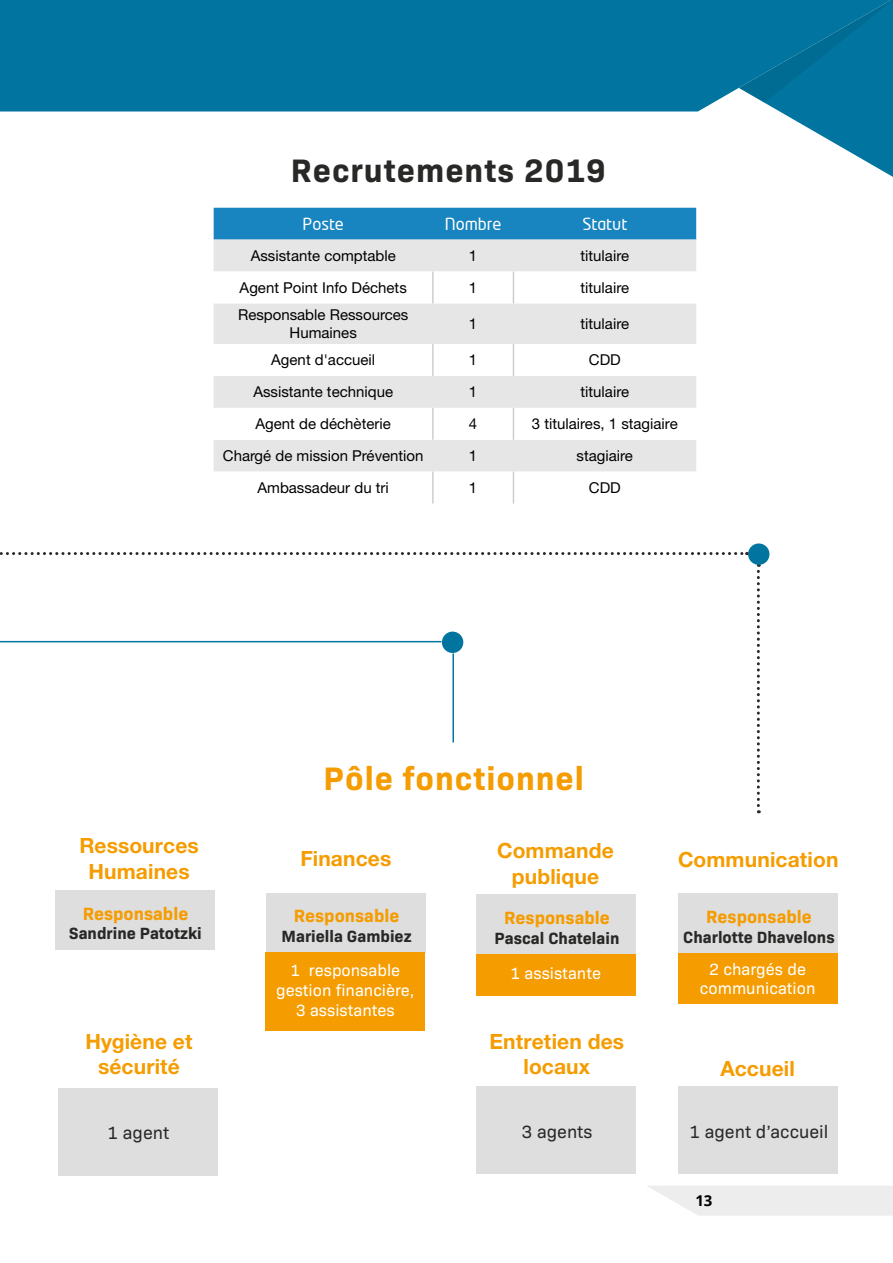
<style>
.page{position:relative;width:893px;height:1263px;background:#fff}
.page>*{position:absolute;margin:0;border:0;box-sizing:border-box;transform-origin:0 0}
.t1{font:700 33px "Bio Sans";letter-spacing:.03em;color:#282827}
.t2{font:700 33px "Bio Sans";letter-spacing:.03em;color:#f59c00}
.t3{font:700 21px/25.2px "Helvetica Neue LT Std";letter-spacing:.005em;color:#f59c00;text-align:center}
.t4{font:700 18px "Bio Sans";color:#f59c00}
.t5{font:18px "Bio Sans";color:#282827}
.t6{font:16.5px/19.8px "Bio Sans";color:#fff;text-align:center}
.t7{font:700 16.5px "Bio Sans";color:#282827}
.t8{font:16.5px "Neo Tech";color:#fff}
.t9{font:15px/18px "Helvetica Neue LT Std";color:#000;text-align:center}
.t10{font:700 15px "Open Sans";color:#000}
</style>
<div class="page">
<div style="left:0;top:0;width:739px;height:111px;background:#01759f"></div>
<svg style="left:739px;top:0;width:154px;height:177px"></svg>
<svg style="left:648px;top:1186px;width:245px;height:29px;background:#eee"></svg>
<svg style="left:757px;top:565px;width:3px;height:248px"></svg>
<svg style="left:0;top:552px;width:748px;height:3px"></svg>
<div style="left:748px;top:543px;width:21px;height:22px;background:#01759f;border-radius:50%"></div>
<hr style="left:452px;top:653px;width:2px;height:89px;background:#01759f">
<hr style="left:0;top:641px;width:441px;height:1px;background:#01759f">
<div style="left:442px;top:632px;width:21px;height:21px;background:#01759f;border-radius:50%"></div>
<div style="left:55px;top:890px;width:160px;height:60px;background:#dedede"></div>
<div style="left:678px;top:893px;width:160px;height:60px;background:#dedede"></div>
<div style="left:678px;top:953px;width:160px;height:51px;background:#f59c00"></div>
<div style="left:266px;top:893px;width:160px;height:59px;background:#dedede"></div>
<div style="left:266px;top:953px;width:159px;height:78px;background:#f59c00"></div>
<div style="left:476px;top:894px;width:160px;height:60px;background:#dedede"></div>
<div style="left:476px;top:954px;width:160px;height:41px;background:#f59c00"></div>
<div style="left:678px;top:1086px;width:160px;height:88px;background:#dedede"></div>
<div style="left:476px;top:1086px;width:160px;height:88px;background:#dedede"></div>
<div style="left:58px;top:1087px;width:160px;height:88px;background:#dedede"></div>
<div style="left:214px;top:208px;width:482px;height:32px;background:#1885c0"></div>
<div style="left:214px;top:240px;width:482px;height:31px;background:#e7e6e7"></div>
<svg style="left:214px;top:271px;width:482px;height:232px"></svg>
<hr style="left:432px;top:271px;width:2px;height:32px;background:#cfcece">
<hr style="left:513px;top:271px;width:1px;height:32px;background:#cfcece">
<hr style="left:432px;top:344px;width:2px;height:32px;background:#cfcece">
<hr style="left:513px;top:344px;width:1px;height:32px;background:#cfcece">
<hr style="left:432px;top:408px;width:2px;height:32px;background:#cfcece">
<hr style="left:513px;top:408px;width:1px;height:32px;background:#cfcece">
<hr style="left:432px;top:472px;width:2px;height:31px;background:#cfcece">
<hr style="left:513px;top:472px;width:1px;height:31px;background:#cfcece">
<h1 class="t1" style="left:291px;top:145px;width:316px">Recrutements 2019</h1>
<p class="t8" style="left:303px;top:214px;width:43px">Poste</p>
<p class="t8" style="left:445px;top:214px;width:58px">Nombre</p>
<p class="t8" style="left:582px;top:214px;width:46px">Statut</p>
<p class="t9" style="left:251px;top:246px;width:147px">Assistante comptable</p>
<p class="t9" style="left:469px;top:246px;width:10px">1</p>
<p class="t9" style="left:580px;top:246px;width:50px">titulaire</p>
<p class="t9" style="left:240px;top:278px;width:169px">Agent Point Info Déchets</p>
<p class="t9" style="left:469px;top:278px;width:10px">1</p>
<p class="t9" style="left:580px;top:278px;width:50px">titulaire</p>
<p class="t9" style="left:238px;top:306px;width:172px">Responsable Ressources<br>Humaines</p>
<p class="t9" style="left:469px;top:315px;width:10px">1</p>
<p class="t9" style="left:580px;top:315px;width:50px">titulaire</p>
<p class="t9" style="left:271px;top:351px;width:105px">Agent d'accueil</p>
<p class="t9" style="left:469px;top:351px;width:10px">1</p>
<p class="t9" style="left:589px;top:351px;width:33px">CDD</p>
<p class="t9" style="left:253px;top:383px;width:141px">Assistante technique</p>
<p class="t9" style="left:469px;top:383px;width:10px">1</p>
<p class="t9" style="left:580px;top:383px;width:50px">titulaire</p>
<p class="t9" style="left:256px;top:415px;width:137px">Agent de déchèterie</p>
<p class="t9" style="left:469px;top:415px;width:10px">4</p>
<p class="t9" style="left:532px;top:415px;width:147px">3 titulaires, 1 stagiaire</p>
<p class="t9" style="left:223px;top:446px;width:202px">Chargé de mission Prévention</p>
<p class="t9" style="left:469px;top:446px;width:10px">1</p>
<p class="t9" style="left:577px;top:446px;width:58px">stagiaire</p>
<p class="t9" style="left:257px;top:478px;width:133px">Ambassadeur du tri</p>
<p class="t9" style="left:469px;top:478px;width:10px">1</p>
<p class="t9" style="left:589px;top:478px;width:33px">CDD</p>
<h2 class="t3" style="left:79px;top:833px;width:121px">Ressources<br>Humaines</h2>
<p class="t4" style="left:83px;top:899px;width:107px">Responsable</p>
<p class="t7" style="left:69px;top:921px;width:134px">Sandrine Patotzki</p>
<h1 class="t2" style="left:323px;top:753px;width:262px">Pôle fonctionnel</h1>
<h2 class="t3" style="left:300px;top:846px;width:92px">Finances</h2>
<p class="t4" style="left:294px;top:902px;width:107px">Responsable</p>
<p class="t7" style="left:282px;top:923px;width:132px">Mariella Gambiez</p>
<p class="t6" style="left:276px;top:959px;width:140px">1 responsable gestion financière,<br>3 assistantes</p>
<h2 class="t3" style="left:497px;top:838px;width:118px">Commande publique</h2>
<p class="t4" style="left:504px;top:904px;width:107px">Responsable</p>
<p class="t7" style="left:494px;top:925px;width:126px">Pascal Chatelain</p>
<p class="t6" style="left:510px;top:962px;width:92px">1 assistante</p>
<h2 class="t3" style="left:85px;top:1029px;width:109px">Hygiène et sécurité</h2>
<h2 class="t3" style="left:489px;top:1029px;width:136px">Entretien des locaux</h2>
<h2 class="t3" style="left:678px;top:846px;width:162px">Communication</h2>
<p class="t4" style="left:706px;top:903px;width:107px">Responsable</p>
<p class="t7" style="left:683px;top:924px;width:153px">Charlotte Dhavelons</p>
<p class="t6" style="left:700px;top:958px;width:117px">2 chargés de communication</p>
<h2 class="t3" style="left:721px;top:1056px;width:76px">Accueil</h2>
<p class="t5" style="left:107px;top:1120px;width:63px">1 agent</p>
<p class="t5" style="left:521px;top:1119px;width:73px">3 agents</p>
<p class="t5" style="left:689px;top:1119px;width:141px">1 agent d’accueil</p>
<p class="t10" style="left:695px;top:1190px;width:19px">13</p>
</div>
